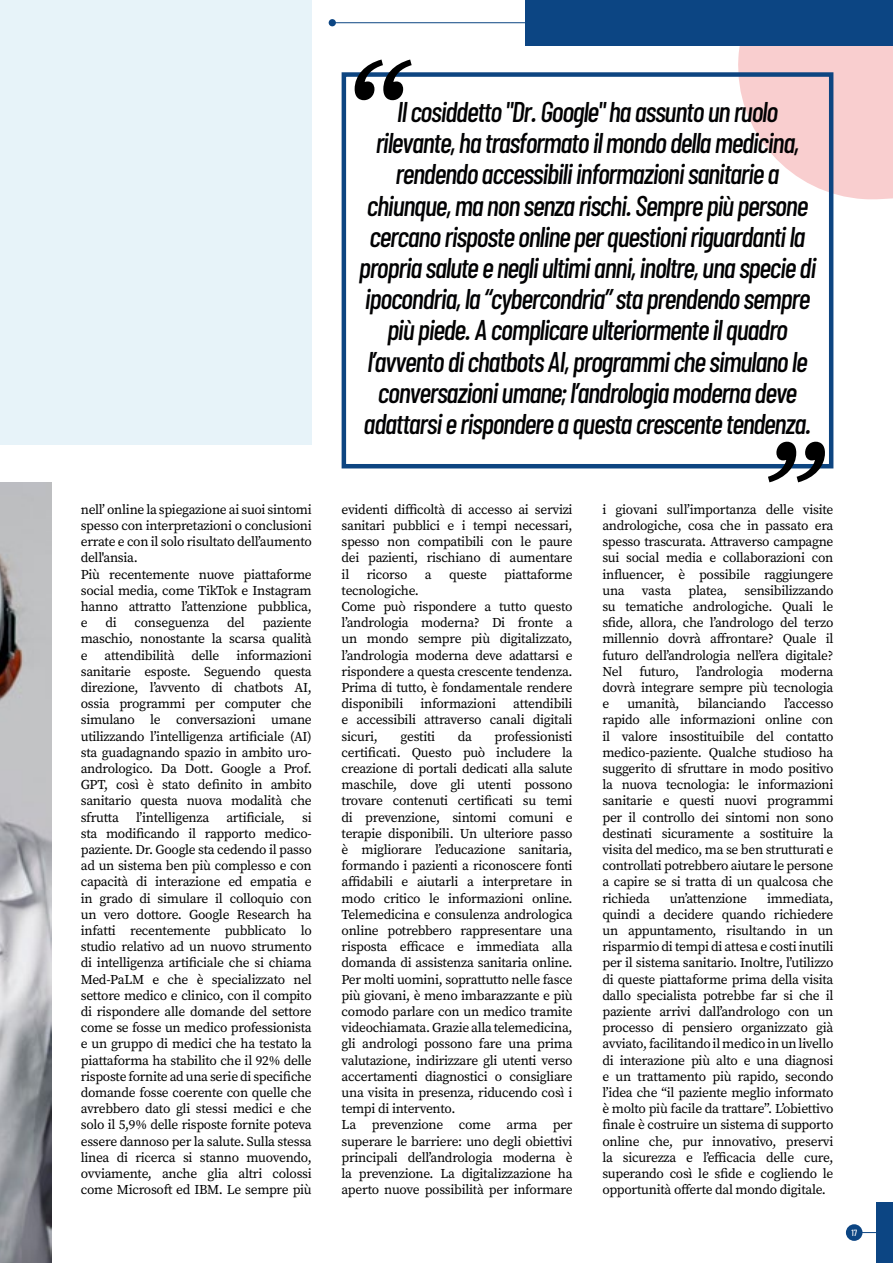
<style>
.page{position:relative;width:893px;height:1263px;background:#fff}
.page>*{position:absolute;margin:0;border:0;box-sizing:border-box;transform-origin:0 0}
.t1{font:italic 500 28.5px/31.2px "Barlow Condensed";letter-spacing:-.04em;color:#020203;text-align:center}
.t2{font:13.5px/16.2px "Source Serif Pro";letter-spacing:-.02em;color:#000;text-align:justify}
.t3{font:500 9px "Barlow Condensed";color:#fff}
</style>
<div class="page">
<svg style="left:734px;top:45px;width:159px;height:155px"></svg>
<div style="left:525px;top:0;width:368px;height:45px;background:#0c4583"></div>
<div style="left:876px;top:1202px;width:17px;height:61px;background:#0c4583"></div>
<hr style="left:332px;top:22px;width:281px;height:1px;background:#0c4583">
<div style="left:329px;top:19px;width:7px;height:7px;background:#0c4583;border-radius:50%"></div>
<hr style="left:854px;top:1232px;width:33px;height:1px;background:#0c4583">
<div style="left:846px;top:1224px;width:16px;height:17px;background:#0c4583;border-radius:50%"></div>
<div style="left:0;top:0;width:312px;height:444px;background:#e7f3f9"></div>
<img style="left:0;top:482px;width:51px;height:781px">
<div style="left:342px;top:72px;width:491px;height:396px;border:4px solid #0d4581"></div>
<svg style="left:355px;top:60px;width:57px;height:40px"></svg>
<svg style="left:768px;top:442px;width:57px;height:40px"></svg>
<p class="t2" style="left:81px;top:501px;width:233px;text-align:left">nell’ online la spiegazione ai suoi sintomi spesso con interpretazioni o conclusioni errate e con il solo risultato dell’aumento dell'ansia.<br>Più recentemente nuove piattaforme social media, come TikTok e Instagram hanno attratto l’attenzione pubblica, e</p>
<p class="t2" style="left:105px;top:615px;width:13px">di</p>
<p class="t2" style="left:135px;top:615px;width:76px">conseguenza</p>
<p class="t2" style="left:227px;top:615px;width:19px">del</p>
<p class="t2" style="left:81px;top:615px;width:233px;text-indent:182px">paziente maschio, nonostante la scarsa qualità e attendibilità delle informazioni sanitarie esposte. Seguendo questa direzione, l’avvento di chatbots AI, ossia programmi per computer che simulano le conversazioni umane utilizzando l’intelligenza artificiale (AI) sta guadagnando spazio in ambito uro&shy;andrologico. Da Dott. Google a Prof.<br>GPT, così è stato definito in ambito sanitario questa nuova modalità che sfrutta</p>
<p class="t2" style="left:136px;top:809px;width:75px">l’intelligenza</p>
<p class="t2" style="left:226px;top:809px;width:60px">artificiale,</p>
<p class="t2" style="left:81px;top:809px;width:233px;text-indent:221px">si sta modificando il rapporto medico&shy;paziente. Dr. Google sta cedendo il passo ad un sistema ben più complesso e con capacità di interazione ed empatia e in grado di simulare il colloquio con un vero dottore. Google Research ha infatti recentemente pubblicato lo studio relativo ad un nuovo strumento di intelligenza artificiale che si chiama Med-PaLM e che è specializzato nel settore medico e clinico, con il compito di rispondere alle domande del settore come se fosse un medico professionista e un gruppo di medici che ha testato la piattaforma ha stabilito che il 92% delle risposte fornite ad una serie di specifiche domande fosse coerente con quelle che avrebbero dato gli stessi medici e che solo il 5,9% delle risposte fornite poteva essere dannoso per la salute. Sulla stessa linea di ricerca si stanno muovendo, ovviamente, anche glia altri colossi come Microsoft ed IBM. Le sempre più</p>
<p class="t1" style="left:359px;top:95px;width:459px">Il cosiddetto "Dr. Google" ha assunto un ruolo rilevante, ha trasformato il mondo della medicina, rendendo accessibili informazioni sanitarie a chiunque, ma non senza rischi. Sempre più persone cercano risposte online per questioni riguardanti la propria salute e negli ultimi anni, inoltre, una specie di ipocondria, la “cybercondria” sta prendendo sempre più piede. A complicare ulteriormente il quadro l’avvento di chatbots AI, programmi che simulano le conversazioni umane; l’andrologia moderna deve adattarsi e rispondere a questa crescente tendenza.</p>
<p class="t2" style="left:342px;top:501px;width:233px">evidenti difficoltà di accesso ai servizi sanitari pubblici e i tempi necessari, spesso non compatibili con le paure dei pazienti, rischiano di aumentare il</p>
<p class="t2" style="left:367px;top:566px;width:42px">ricorso</p>
<p class="t2" style="left:425px;top:566px;width:8px">a</p>
<p class="t2" style="left:449px;top:566px;width:39px">queste</p>
<p class="t2" style="left:504px;top:566px;width:70px">piattaforme</p>
<p class="t2" style="left:342px;top:582px;width:233px;text-align:left">tecnologiche.<br>Come può rispondere a tutto questo l’andrologia moderna? Di fronte a un mondo sempre più digitalizzato, l’andrologia moderna deve adattarsi e rispondere a questa crescente tendenza.<br>Prima di tutto, è fondamentale rendere disponibili</p>
<p class="t2" style="left:421px;top:696px;width:77px">informazioni</p>
<p class="t2" style="left:342px;top:696px;width:233px;text-indent:172px">attendibili e accessibili attraverso canali digitali sicuri,</p>
<p class="t2" style="left:342px;top:728px;width:233px;text-align:left;text-indent:153px">professionisti certificati. Questo può includere la creazione di portali dedicati alla salute maschile, dove gli utenti possono trovare contenuti certificati su temi di prevenzione, sintomi comuni e terapie disponibili. Un ulteriore passo è migliorare l’educazione sanitaria, formando i pazienti a riconoscere fonti affidabili e aiutarli a interpretare in modo critico le informazioni online.<br>Telemedicina e consulenza andrologica online potrebbero rappresentare una risposta efficace e immediata alla domanda di assistenza sanitaria online.<br>Per molti uomini, soprattutto nelle fasce più giovani, è meno imbarazzante e più comodo parlare con un medico tramite videochiamata. Grazie alla telemedicina, gli andrologi possono fare una prima valutazione, indirizzare gli utenti verso accertamenti diagnostici o consigliare una visita in presenza, riducendo così i tempi di intervento.<br>La prevenzione come arma per superare le barriere: uno degli obiettivi principali dell’andrologia moderna è la prevenzione. La digitalizzazione ha aperto nuove possibilità per informare</p>
<p class="t2" style="left:401px;top:728px;width:36px">gestiti</p>
<p class="t2" style="left:458px;top:728px;width:16px">da</p>
<p class="t2" style="left:602px;top:501px;width:233px">i giovani sull’importanza delle visite andrologiche, cosa che in passato era spesso trascurata. Attraverso campagne sui social media e collaborazioni con influencer, è possibile raggiungere una</p>
<p class="t2" style="left:602px;top:582px;width:233px;text-indent:142px">sensibilizzando su tematiche andrologiche. Quali le sfide, allora, che l’andrologo del terzo millennio dovrà affrontare? Quale il futuro dell’andrologia nell’era digitale?<br>Nel</p>
<p class="t2" style="left:642px;top:582px;width:31px">vasta</p>
<p class="t2" style="left:689px;top:582px;width:40px">platea,</p>
<p class="t2" style="left:639px;top:663px;width:41px">futuro,</p>
<p class="t2" style="left:696px;top:663px;width:69px">l’andrologia</p>
<p class="t2" style="left:602px;top:663px;width:233px;text-indent:178px">moderna dovrà integrare sempre più tecnologia e</p>
<p class="t2" style="left:627px;top:696px;width:54px">umanità,</p>
<p class="t2" style="left:698px;top:696px;width:70px">bilanciando</p>
<p class="t2" style="left:602px;top:696px;width:233px;text-indent:182px">l’accesso rapido alle informazioni online con il valore insostituibile del contatto medico-paziente. Qualche studioso ha suggerito di sfruttare in modo positivo la nuova tecnologia: le informazioni sanitarie e questi nuovi programmi per il controllo dei sintomi non sono destinati sicuramente a sostituire la visita del medico, ma se ben strutturati e controllati potrebbero aiutare le persone a capire se si tratta di un qualcosa che richieda</p>
<p class="t2" style="left:670px;top:890px;width:79px">un’attenzione</p>
<p class="t2" style="left:602px;top:890px;width:233px;text-indent:165px">immediata, quindi a decidere quando richiedere un appuntamento, risultando in un risparmio di tempi di attesa e costi inutili per il sistema sanitario. Inoltre, l’utilizzo di queste piattaforme prima della visita dallo specialista potrebbe far si che il paziente arrivi dall’andrologo con un processo di pensiero organizzato già avviato, facilitando il medico in un livello di interazione più alto e una diagnosi e un trattamento più rapido, secondo l’idea che “il paziente meglio informato è molto più facile da trattare”. L’obiettivo finale è costruire un sistema di supporto online che, pur innovativo, preservi la sicurezza e l’efficacia delle cure, superando così le sfide e cogliendo le opportunità offerte dal mondo digitale.</p>
<p class="t3" style="left:851px;top:1227px;width:7px">17</p>
</div>
